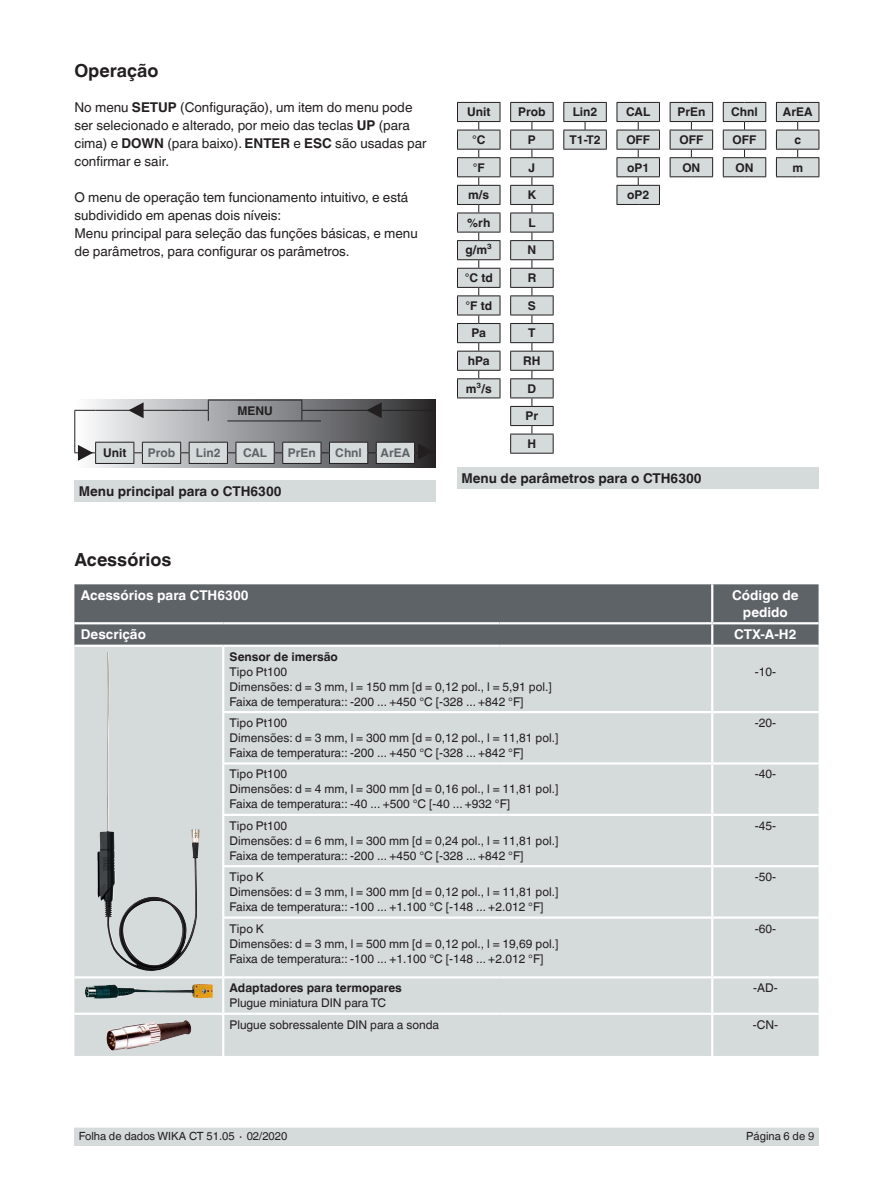
<style>
.page{position:relative;width:893px;height:1188px;background:#fff}
.page>*{position:absolute;margin:0;border:0;box-sizing:border-box;transform-origin:0 0}
.t1{font:700 18px "Helvetica World";color:#231f20}
.t2{font:13.5px/18px "Helvetica World";color:#231f20}
.t3{font:700 13.5px "Helvetica World";color:#231f20}
.t4{font:700 13.5px/16.5px "Helvetica World";color:#fff;text-align:center}
.t5{font:12px/15px "Helvetica World";color:#231f20}
.t6{font:700 12px "Helvetica World";color:#231f20}
.t7{font:700 12px "Helvetica World";color:#5e6367}
.t8{font:11.25px "Helvetica World";color:#231f20}
.s1{font-weight:700}
</style>
<div class="page">
<div style="left:74px;top:1128px;width:745px;height:17px;background:#d5dadb"></div>
<div style="left:74px;top:584px;width:745px;height:61px;background:#5e6367"></div>
<div style="left:74px;top:647px;width:745px;height:409px;background:#d5dadb"></div>
<hr style="left:222px;top:647px;width:2px;height:64px;background:#fff">
<hr style="left:222px;top:713px;width:2px;height:49px;background:#fff">
<hr style="left:222px;top:765px;width:2px;height:49px;background:#fff">
<hr style="left:222px;top:816px;width:2px;height:49px;background:#fff">
<hr style="left:222px;top:867px;width:2px;height:49px;background:#fff">
<hr style="left:222px;top:919px;width:2px;height:57px;background:#fff">
<hr style="left:74px;top:976px;width:149px;height:3px;background:#fff">
<hr style="left:711px;top:584px;width:2px;height:38px;background:#fff">
<hr style="left:74px;top:622px;width:149px;height:2px;background:#fff">
<hr style="left:223px;top:622px;width:277px;height:2px;background:#fff">
<hr style="left:500px;top:622px;width:212px;height:2px;background:#fff">
<hr style="left:712px;top:622px;width:107px;height:2px;background:#fff">
<hr style="left:711px;top:624px;width:2px;height:21px;background:#fff">
<hr style="left:711px;top:647px;width:2px;height:64px;background:#fff">
<hr style="left:222px;top:711px;width:278px;height:2px;background:#fff">
<hr style="left:500px;top:711px;width:212px;height:2px;background:#fff">
<hr style="left:712px;top:711px;width:107px;height:2px;background:#fff">
<hr style="left:711px;top:713px;width:2px;height:49px;background:#fff">
<hr style="left:222px;top:762px;width:278px;height:3px;background:#fff">
<hr style="left:500px;top:762px;width:212px;height:3px;background:#fff">
<hr style="left:712px;top:762px;width:107px;height:3px;background:#fff">
<hr style="left:711px;top:765px;width:2px;height:49px;background:#fff">
<hr style="left:222px;top:814px;width:278px;height:2px;background:#fff">
<hr style="left:500px;top:814px;width:212px;height:2px;background:#fff">
<hr style="left:712px;top:814px;width:107px;height:2px;background:#fff">
<hr style="left:711px;top:816px;width:2px;height:49px;background:#fff">
<hr style="left:222px;top:865px;width:278px;height:2px;background:#fff">
<hr style="left:500px;top:865px;width:212px;height:2px;background:#fff">
<hr style="left:712px;top:865px;width:107px;height:2px;background:#fff">
<hr style="left:711px;top:867px;width:2px;height:49px;background:#fff">
<hr style="left:222px;top:916px;width:278px;height:3px;background:#fff">
<hr style="left:500px;top:916px;width:212px;height:3px;background:#fff">
<hr style="left:712px;top:916px;width:107px;height:3px;background:#fff">
<hr style="left:711px;top:919px;width:2px;height:57px;background:#fff">
<hr style="left:223px;top:976px;width:277px;height:3px;background:#fff">
<hr style="left:222px;top:979px;width:2px;height:34px;background:#fff">
<hr style="left:500px;top:976px;width:212px;height:3px;background:#fff">
<hr style="left:712px;top:976px;width:107px;height:3px;background:#fff">
<hr style="left:711px;top:979px;width:2px;height:34px;background:#fff">
<hr style="left:74px;top:1013px;width:149px;height:2px;background:#fff">
<hr style="left:223px;top:1013px;width:277px;height:2px;background:#fff">
<hr style="left:222px;top:1015px;width:2px;height:41px;background:#fff">
<hr style="left:500px;top:1013px;width:212px;height:2px;background:#fff">
<hr style="left:712px;top:1013px;width:107px;height:2px;background:#fff">
<hr style="left:711px;top:1015px;width:2px;height:41px;background:#fff">
<img style="left:97px;top:652px;width:103px;height:321px">
<img style="left:85px;top:984px;width:128px;height:16px">
<img style="left:106px;top:1020px;width:85px;height:31px">
<div style="left:74px;top:480px;width:362px;height:22px;background:#d5dadb"></div>
<div style="left:74px;top:400px;width:362px;height:68px;background:linear-gradient(to right,#fdfeff,#2d2e30)"></div>
<svg style="left:74px;top:400px;width:362px;height:64px;background:#9a9b9d"></svg>
<div style="left:457px;top:468px;width:362px;height:21px;background:#d5dadb"></div>
<svg style="left:563px;top:102px;width:44px;height:48px;background:#c6c9ca"></svg>
<svg style="left:670px;top:102px;width:43px;height:75px"></svg>
<svg style="left:723px;top:102px;width:43px;height:75px"></svg>
<svg style="left:776px;top:102px;width:44px;height:75px"></svg>
<svg style="left:617px;top:102px;width:43px;height:103px"></svg>
<svg style="left:510px;top:102px;width:44px;height:352px"></svg>
<svg style="left:457px;top:102px;width:44px;height:297px"></svg>
<h1 class="t1" style="left:74px;top:60px;width:85px">Operação</h1>
<p class="t2" style="left:74px;top:98px;width:354px">No menu <span class="s1">SETUP</span> (Configuração), um item do menu pode ser selecionado e alterado, por meio das teclas <span class="s1">UP</span> (para cima) e <span class="s1">DOWN</span> (para baixo). <span class="s1">ENTER</span> e <span class="s1">ESC</span> são usadas par confirmar e sair.</p>
<p class="t2" style="left:74px;top:188px;width:345px">O menu de operação tem funcionamento intuitivo, e está subdividido em apenas dois níveis:<br>Menu principal para seleção das funções básicas, e menu de parâmetros, para configurar os parâmetros.</p>
<p class="t6" style="left:237px;top:404px;width:37px">MENU</p>
<p class="t6" style="left:103px;top:446px;width:25px">Unit</p>
<p class="t7" style="left:148px;top:446px;width:29px">Prob</p>
<p class="t7" style="left:196px;top:446px;width:26px">Lin2</p>
<p class="t7" style="left:243px;top:446px;width:26px">CAL</p>
<p class="t7" style="left:288px;top:446px;width:29px">PrEn</p>
<p class="t7" style="left:335px;top:446px;width:28px">Chnl</p>
<p class="t7" style="left:381px;top:446px;width:31px">ArEA</p>
<p class="t3" style="left:79px;top:483px;width:204px">Menu principal para o CTH6300</p>
<p class="t6" style="left:467px;top:105px;width:25px">Unit</p>
<p class="t6" style="left:518px;top:105px;width:29px">Prob</p>
<p class="t6" style="left:573px;top:105px;width:26px">Lin2</p>
<p class="t6" style="left:626px;top:105px;width:26px">CAL</p>
<p class="t6" style="left:677px;top:105px;width:29px">PrEn</p>
<p class="t6" style="left:731px;top:105px;width:28px">Chnl</p>
<p class="t6" style="left:783px;top:105px;width:31px">ArEA</p>
<p class="t6" style="left:472px;top:133px;width:15px">°C</p>
<p class="t6" style="left:528px;top:133px;width:9px">P</p>
<p class="t6" style="left:570px;top:133px;width:33px">T1-T2</p>
<p class="t6" style="left:626px;top:133px;width:25px">OFF</p>
<p class="t6" style="left:679px;top:133px;width:25px">OFF</p>
<p class="t6" style="left:733px;top:133px;width:25px">OFF</p>
<p class="t6" style="left:794px;top:133px;width:8px">c</p>
<p class="t6" style="left:473px;top:160px;width:14px">°F</p>
<p class="t6" style="left:529px;top:160px;width:8px">J</p>
<p class="t6" style="left:627px;top:160px;width:24px">oP1</p>
<p class="t6" style="left:682px;top:160px;width:20px">ON</p>
<p class="t6" style="left:735px;top:160px;width:20px">ON</p>
<p class="t6" style="left:792px;top:160px;width:12px">m</p>
<p class="t6" style="left:468px;top:188px;width:23px">m/s</p>
<p class="t6" style="left:528px;top:188px;width:10px">K</p>
<p class="t6" style="left:627px;top:188px;width:24px">oP2</p>
<p class="t6" style="left:467px;top:216px;width:25px">%rh</p>
<p class="t6" style="left:528px;top:216px;width:9px">L</p>
<p class="t6" style="left:465px;top:243px;width:28px">g/m³</p>
<p class="t6" style="left:528px;top:243px;width:10px">N</p>
<p class="t6" style="left:465px;top:271px;width:30px">°C td</p>
<p class="t6" style="left:528px;top:271px;width:10px">R</p>
<p class="t6" style="left:465px;top:299px;width:28px">°F td</p>
<p class="t6" style="left:528px;top:299px;width:10px">S</p>
<p class="t6" style="left:472px;top:326px;width:16px">Pa</p>
<p class="t6" style="left:528px;top:326px;width:9px">T</p>
<p class="t6" style="left:468px;top:354px;width:23px">hPa</p>
<p class="t6" style="left:523px;top:354px;width:19px">RH</p>
<p class="t6" style="left:466px;top:381px;width:27px">m³/s</p>
<p class="t6" style="left:528px;top:381px;width:10px">D</p>
<p class="t6" style="left:526px;top:409px;width:14px">Pr</p>
<p class="t6" style="left:528px;top:437px;width:10px">H</p>
<p class="t3" style="left:461px;top:471px;width:242px">Menu de parâmetros para o CTH6300</p>
<h1 class="t1" style="left:74px;top:549px;width:99px">Acessórios</h1>
<p class="t4" style="left:81px;top:588px;width:169px">Acessórios para CTH6300</p>
<p class="t4" style="left:732px;top:588px;width:68px">Código de pedido</p>
<p class="t4" style="left:81px;top:626px;width:67px">Descrição</p>
<p class="t4" style="left:734px;top:626px;width:64px">CTX-A-H2</p>
<p class="t6" style="left:230px;top:650px;width:110px">Sensor de imersão</p>
<p class="t5" style="left:230px;top:664px;width:324px">Tipo Pt100<br>Dimensões: d = 3 mm, l = 150 mm [d = 0,12 pol., l = 5,91 pol.]<br>Faixa de temperatura:: -200 ... +450 °C [-328 ... +842 °F]</p>
<p class="t5" style="left:755px;top:664px;width:23px">-10-</p>
<p class="t5" style="left:230px;top:715px;width:330px">Tipo Pt100<br>Dimensões: d = 3 mm, l = 300 mm [d = 0,12 pol., l = 11,81 pol.]<br>Faixa de temperatura:: -200 ... +450 °C [-328 ... +842 °F]</p>
<p class="t5" style="left:755px;top:715px;width:23px">-20-</p>
<p class="t5" style="left:230px;top:767px;width:330px">Tipo Pt100<br>Dimensões: d = 4 mm, l = 300 mm [d = 0,16 pol., l = 11,81 pol.]<br>Faixa de temperatura:: -40 ... +500 °C [-40 ... +932 °F]</p>
<p class="t5" style="left:755px;top:767px;width:23px">-40-</p>
<p class="t5" style="left:230px;top:818px;width:330px">Tipo Pt100<br>Dimensões: d = 6 mm, l = 300 mm [d = 0,24 pol., l = 11,81 pol.]<br>Faixa de temperatura:: -200 ... +450 °C [-328 ... +842 °F]</p>
<p class="t5" style="left:755px;top:818px;width:23px">-45-</p>
<p class="t5" style="left:230px;top:870px;width:330px">Tipo K<br>Dimensões: d = 3 mm, l = 300 mm [d = 0,12 pol., l = 11,81 pol.]<br>Faixa de temperatura:: -100 ... +1.100 °C [-148 ... +2.012 °F]</p>
<p class="t5" style="left:755px;top:870px;width:23px">-50-</p>
<p class="t5" style="left:230px;top:921px;width:330px">Tipo K<br>Dimensões: d = 3 mm, l = 500 mm [d = 0,12 pol., l = 19,69 pol.]<br>Faixa de temperatura:: -100 ... +1.100 °C [-148 ... +2.012 °F]</p>
<p class="t5" style="left:755px;top:921px;width:23px">-60-</p>
<p class="t6" style="left:230px;top:981px;width:174px">Adaptadores para termopares</p>
<p class="t5" style="left:230px;top:996px;width:158px">Plugue miniatura DIN para TC</p>
<p class="t5" style="left:753px;top:981px;width:26px">-AD-</p>
<p class="t5" style="left:230px;top:1017px;width:211px">Plugue sobressalente DIN para a sonda</p>
<p class="t5" style="left:753px;top:1017px;width:27px">-CN-</p>
<p class="t8" style="left:79px;top:1130px;width:210px">Folha de dados WIKA CT 51.05 ∙ 02/2020</p>
<p class="t8" style="left:746px;top:1130px;width:69px">Página 6 de 9</p>
</div>
